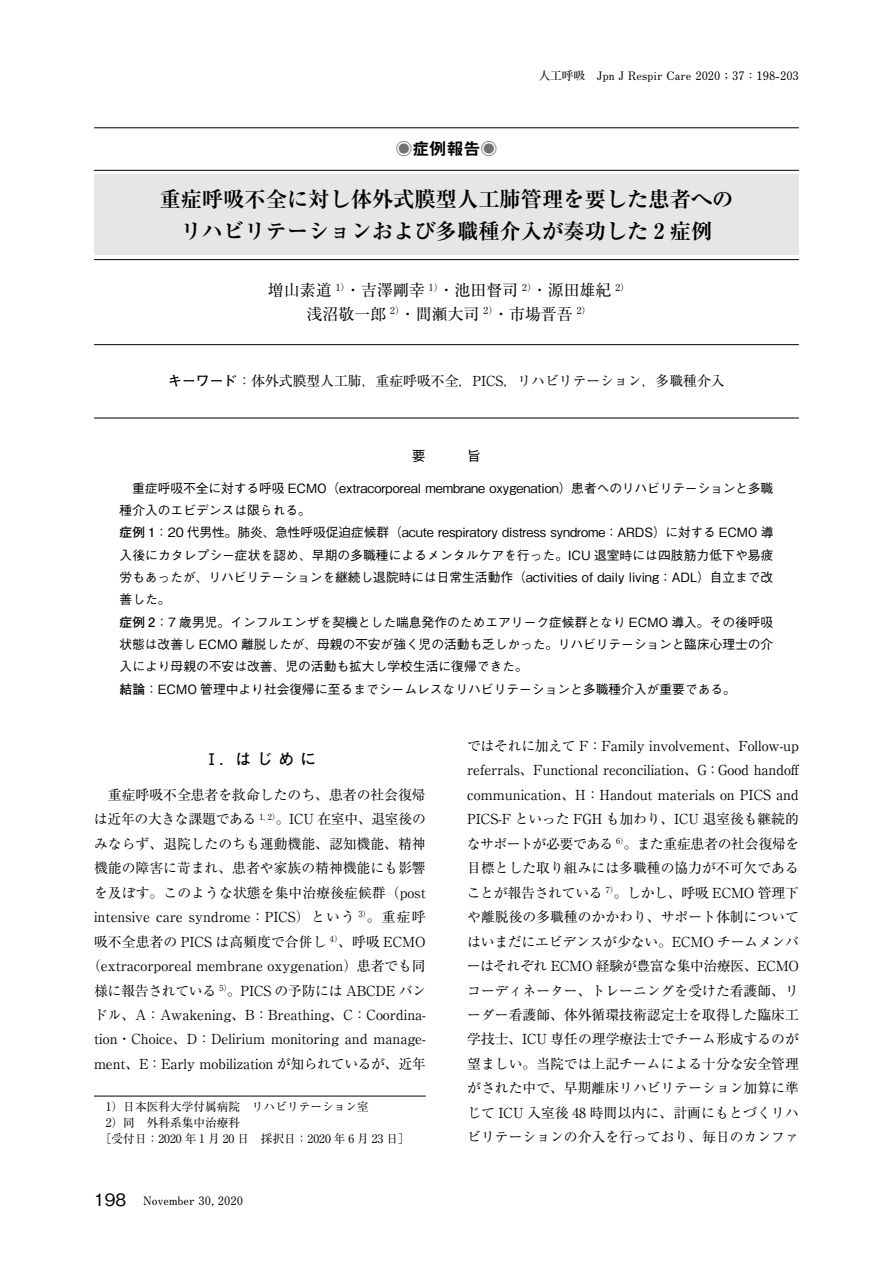
<style>
.page{position:relative;width:893px;height:1263px;background:#fff}
.page>*{position:absolute;margin:0;border:0;box-sizing:border-box;transform-origin:0 0}
.t1{font:700 21.3px/32px "Ryumin Pr 5";color:#000;text-align:center}
.t2{font:16.95px "Midashi Go Pr 5 MB31";color:#000}
.t3{font:15.9px/23.4px "Ryumin Pr 5";color:#000;text-align:center}
.t4{font:700 15.9px "Futo Go B101 Pr 5";color:#000}
.t5{font:13.8px/24.5px "Ryumin Pr 5";color:#000;text-align:center}
.t6{font:500 12.75px/22.4px "Gothic BBB Pr 5";color:#000}
.t7{font:11.7px "Ryumin Pr 5";color:#000}
.t8{font:700 11.7px "Futo Min A101 Pr 5";color:#000}
.s1{color:#727171}
.s2{font-family:"Futo Go B101 Pr 5";font-weight:700}
.s3{font-family:"Gothic BBB Pr 5";font-weight:500;font-size:16.95px}
</style>
<div class="page">
<hr style="left:94px;top:1096px;width:332px;height:1px;background:#000">
<hr style="left:94px;top:128px;width:705px;height:1px;background:#000">
<hr style="left:94px;top:170px;width:705px;height:1px;background:#000">
<hr style="left:94px;top:259px;width:705px;height:1px;background:#000">
<div style="left:94px;top:174px;width:705px;height:81px;background:#e6e6e6"></div>
<hr style="left:94px;top:344px;width:705px;height:1px;background:#000">
<hr style="left:94px;top:418px;width:705px;height:1px;background:#000">
<p class="t2" style="left:395px;top:135px;width:104px"><span class="s1">◉</span>症例報告<span class="s1">◉</span></p>
<p class="t8" style="left:538px;top:67px;width:262px">人工呼吸　Jpn J Respir Care 2020；37：198-203</p>
<h1 class="t1" style="left:159px;top:181px;width:576px">重症呼吸不全に対し体外式膜型人工肺管理を要した患者へのリハビリテーションおよび多職種介入が奏功した 2 症例</h1>
<p class="t3" style="left:268px;top:278px;width:363px">増山素道 <sup>1）</sup>・吉澤剛幸 <sup>1）</sup>・池田督司 <sup>2）</sup>・源田雄紀 <sup>2）</sup>浅沼敬一郎 <sup>2）</sup>・間瀬大司 <sup>2）</sup>・市場晋吾 <sup>2）</sup></p>
<p class="t5" style="left:168px;top:368px;width:558px"><span class="s2">キーワード</span>：体外式膜型人工肺，重症呼吸不全，PICS，リハビリテーション，多職種介入</p>
<p class="t6" style="left:120px;top:476px;width:655px">　重症呼吸不全に対する呼吸 ECMO（extracorporeal membrane oxygenation）患者へのリハビリテーションと多職種介入のエビデンスは限られる。<br><span class="s2">症例 1</span>：20 代男性。肺炎、急性呼吸促迫症候群（acute respiratory distress syndrome：ARDS）に対する ECMO 導入後にカタレプシー症状を認め、早期の多職種によるメンタルケアを行った。ICU 退室時には四肢筋力低下や易疲労もあったが、リハビリテーションを継続し退院時には日常生活動作（activities of daily living：ADL）自立まで改善した。<br><span class="s2">症例 2</span>：7 歳男児。インフルエンザを契機とした喘息発作のためエアリーク症候群となり ECMO 導入。その後呼吸状態は改善し ECMO 離脱したが、母親の不安が強く児の活動も乏しかった。リハビリテーションと臨床心理士の介入により母親の不安は改善、児の活動も拡大し学校生活に復帰できた。<br><span class="s2">結論</span>：ECMO 管理中より社会復帰に至るまでシームレスなリハビリテーションと多職種介入が重要である。</p>
<p class="t4" style="left:204px;top:746px;width:114px">Ⅰ．はじめに</p>
<p class="t5" style="left:87px;top:782px;width:340px">　重症呼吸不全患者を救命したのち、患者の社会復帰は近年の大きな課題である <sup>1,</sup> <sup>2）</sup>。ICU 在室中、退室後のみならず、退院したのちも運動機能、認知機能、精神機能の障害に苛まれ、患者や家族の精神機能にも影響を及ぼす。このような状態を集中治療後症候群（post intensive care syndrome：PICS）という <sup>3）</sup>。重症呼吸不全患者の PICS は高頻度で合併し <sup>4）</sup>、呼吸 ECMO（extracorporeal membrane oxygenation）患者でも同様に報告されている <sup>5）</sup>。PICS の予防には ABCDE バンドル、A：Awakening、B：Breathing、C：Coordina&shy;tion・Choice、D：Delirium monitoring and manage&shy;ment、E：Early mobilization が知られているが、近年</p>
<p class="t7" style="left:106px;top:1097px;width:265px">1）日本医科大学付属病院　リハビリテーション室</p>
<p class="t7" style="left:106px;top:1113px;width:136px">2）同　外科系集中治療科</p>
<p class="t7" style="left:100px;top:1129px;width:311px">［受付日：2020 年 1 月 20 日　採択日：2020 年 6 月 23 日］</p>
<p class="t8" style="left:94px;top:1191px;width:150px"><span class="s3">198</span> November 30, 2020</p>
<p class="t5" style="left:467px;top:733px;width:334px;text-align:justify">ではそれに加えて F：Family involvement、Follow-up referrals、Functional reconciliation、G：Good handoff communication、H：Handout materials on PICS and PICS-F といった FGH も加わり、ICU 退室後も継続的なサポートが必要である <sup>6）</sup>。また重症患者の社会復帰を目標とした取り組みには多職種の協力が不可欠であることが報告されている <sup>7）</sup>。しかし、呼吸 ECMO 管理下や離脱後の多職種のかかわり、サポート体制についてはいまだにエビデンスが少ない。ECMO チームメンバーはそれぞれ ECMO 経験が豊富な集中治療医、ECMOコーディネーター、トレーニングを受けた看護師、リーダー看護師、体外循環技術認定士を取得した臨床工学技士、ICU 専任の理学療法士でチーム形成するのが望ましい。当院では上記チームによる十分な安全管理がされた中で、早期離床リハビリテーション加算に準じて ICU 入室後 48 時間以内に、計画にもとづくリハビリテーションの介入を行っており、毎日のカンファ</p>
</div>
